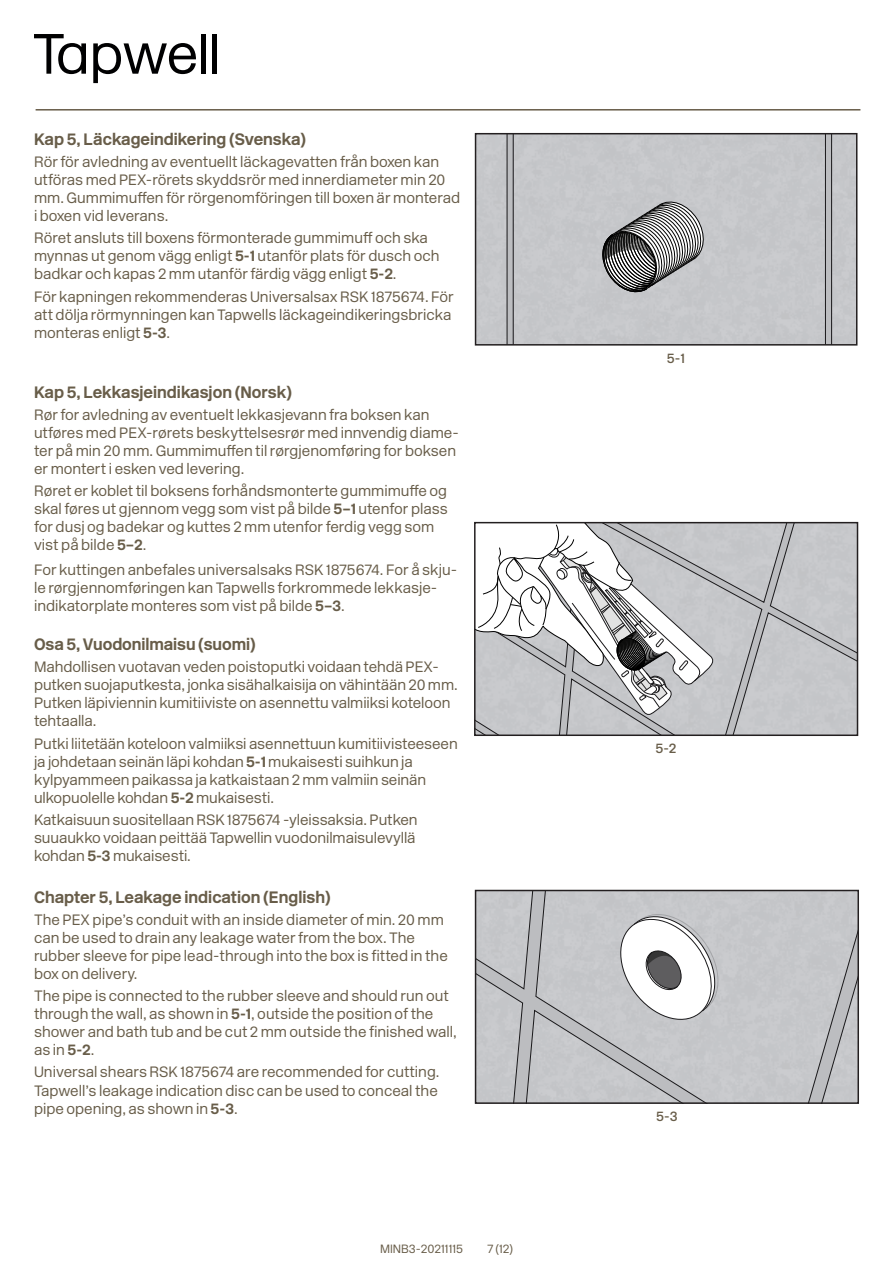
<style>
.page{position:relative;width:893px;height:1263px;background:#fff}
.page>*{position:absolute;margin:0;border:0;box-sizing:border-box;transform-origin:0 0}
.BRÖD{font:700 16.5px "New Rail Alphabet";color:#685d49}
.BRÖD-2{font:300 15px/18px "New Rail Alphabet";color:#685d49}
.BRÖD-3{font:500 13.5px "New Rail Alphabet";color:#685d49}
.BRÖD-4{font:300 12px "New Rail Alphabet";color:#685d49}
.s1{font-weight:700}
</style>
<div class="page">
<div style="left:478px;top:136px;width:376px;height:207px;background:#c6c7ca"></div>
<svg style="left:507px;top:136px;width:6px;height:207px"></svg>
<svg style="left:825px;top:136px;width:7px;height:207px"></svg>
<svg style="left:598px;top:198px;width:110px;height:98px;background:#9b9c9d"></svg>
<div style="left:475px;top:133px;width:382px;height:213px;border:2px solid #231f20"></div>
<svg style="left:477px;top:525px;width:378px;height:208px;background:#c0c1c4"></svg>
<svg style="left:477px;top:525px;width:241px;height:191px"></svg>
<div style="left:474px;top:522px;width:384px;height:214px;border:2px solid #231f20"></div>
<svg style="left:478px;top:893px;width:378px;height:208px;background:#c4c5c8"></svg>
<div style="left:475px;top:890px;width:384px;height:214px;border:2px solid #231f20"></div>
<svg style="left:93px;top:43px;width:103px;height:40px"></svg>
<div style="left:201px;top:34px;width:5px;height:40px;background:#000001"></div>
<div style="left:212px;top:34px;width:5px;height:40px;background:#000001"></div>
<svg style="left:34px;top:34px;width:52px;height:40px"></svg>
<hr style="left:36px;top:109px;width:824px;height:2px;background:#685d49">
<p class="BRÖD" style="left:34px;top:128px;width:274px">Kap 5, Läckageindikering (Svenska)</p>
<p class="BRÖD-2" style="left:34px;top:153px;width:428px">Rör för avledning av eventuellt läckagevatten från boxen kan utföras med PEX-rörets skyddsrör med innerdiameter min 20 mm. Gummimuffen för rörgenomföringen till boxen är monterad i boxen vid leverans.</p>
<p class="BRÖD-2" style="left:34px;top:229px;width:407px">Röret ansluts till boxens förmonterade gummimuff och ska mynnas ut genom vägg enligt <span class="s1">5-1</span> utanför plats för dusch och badkar och kapas 2 mm utanför färdig vägg enligt <span class="s1">5-2</span>.</p>
<p class="BRÖD-2" style="left:34px;top:287px;width:421px">För kapningen rekommenderas Universalsax RSK 1875674. För att dölja rörmynningen kan Tapwells läckageindikeringsbricka monteras enligt <span class="s1">5-3</span>.</p>
<p class="BRÖD" style="left:34px;top:381px;width:260px">Kap 5, Lekkasjeindikasjon (Norsk)</p>
<p class="BRÖD-2" style="left:34px;top:405px;width:426px">Rør for avledning av eventuelt lekkasjevann fra boksen kan utføres med PEX-rørets beskyttelsesrør med innvendig diame&shy;ter på min 20 mm. Gummimuffen til rørgjenomføring for boksen er montert i esken ved levering.</p>
<p class="BRÖD-2" style="left:34px;top:482px;width:415px">Røret er koblet til boksens forhåndsmonterte gummimuffe og skal føres ut gjennom vegg som vist på bilde <span class="s1">5–1</span> utenfor plass for dusj og badekar og kuttes 2 mm utenfor ferdig vegg som vist på bilde <span class="s1">5–2</span>.</p>
<p class="BRÖD-2" style="left:34px;top:561px;width:425px">For kuttingen anbefales universalsaks RSK 1875674. For å skju&shy;le rørgjennomføringen kan Tapwells forkrommede lekkasje&shy;indikatorplate monteres som vist på bilde <span class="s1">5–3</span>.</p>
<p class="BRÖD" style="left:34px;top:633px;width:223px">Osa 5, Vuodonilmaisu (suomi)</p>
<p class="BRÖD-2" style="left:34px;top:658px;width:425px">Mahdollisen vuotavan veden poistoputki voidaan tehdä PEX&shy;putken suojaputkesta, jonka sisähalkaisija on vähintään 20 mm.<br>Putken läpiviennin kumitiiviste on asennettu valmiiksi koteloon tehtaalla.</p>
<p class="BRÖD-2" style="left:34px;top:734px;width:425px">Putki liitetään koteloon valmiiksi asennettuun kumitiivisteeseen ja johdetaan seinän läpi kohdan <span class="s1">5-1</span> mukaisesti suihkun ja kylpyammeen paikassa ja katkaistaan 2 mm valmiin seinän ulkopuolelle kohdan <span class="s1">5-2</span> mukaisesti.</p>
<p class="BRÖD-2" style="left:34px;top:810px;width:385px">Katkaisuun suositellaan RSK 1875674 -yleissaksia. Putken suuaukko voidaan peittää Tapwellin vuodonilmaisulevyllä kohdan <span class="s1">5-3</span> mukaisesti.</p>
<p class="BRÖD" style="left:34px;top:886px;width:298px">Chapter 5, Leakage indication (English)</p>
<p class="BRÖD-2" style="left:34px;top:910px;width:415px">The PEX pipe’s conduit with an inside diameter of min. 20 mm can be used to drain any leakage water from the box. The rubber sleeve for pipe lead-through into the box is fitted in the box on delivery.</p>
<p class="BRÖD-2" style="left:34px;top:987px;width:424px">The pipe is connected to the rubber sleeve and should run out through the wall, as shown in <span class="s1">5-1</span>, outside the position of the shower and bath tub and be cut 2 mm outside the finished wall, as in <span class="s1">5-2</span>.</p>
<p class="BRÖD-2" style="left:34px;top:1063px;width:407px;text-align:justify">Universal shears RSK 1875674 are recommended for cutting.<br>Tapwell’s leakage indication disc can be used to conceal the pipe opening, as shown in <span class="s1">5-3</span>.</p>
<p class="BRÖD-4" style="left:380px;top:1241px;width:85px">MINB3-20211115</p>
<p class="BRÖD-4" style="left:487px;top:1241px;width:27px">7 (12)</p>
<p class="BRÖD-3" style="left:667px;top:349px;width:20px">5-1</p>
<p class="BRÖD-3" style="left:655px;top:739px;width:23px">5-2</p>
<p class="BRÖD-3" style="left:656px;top:1107px;width:23px">5-3</p>
</div>
